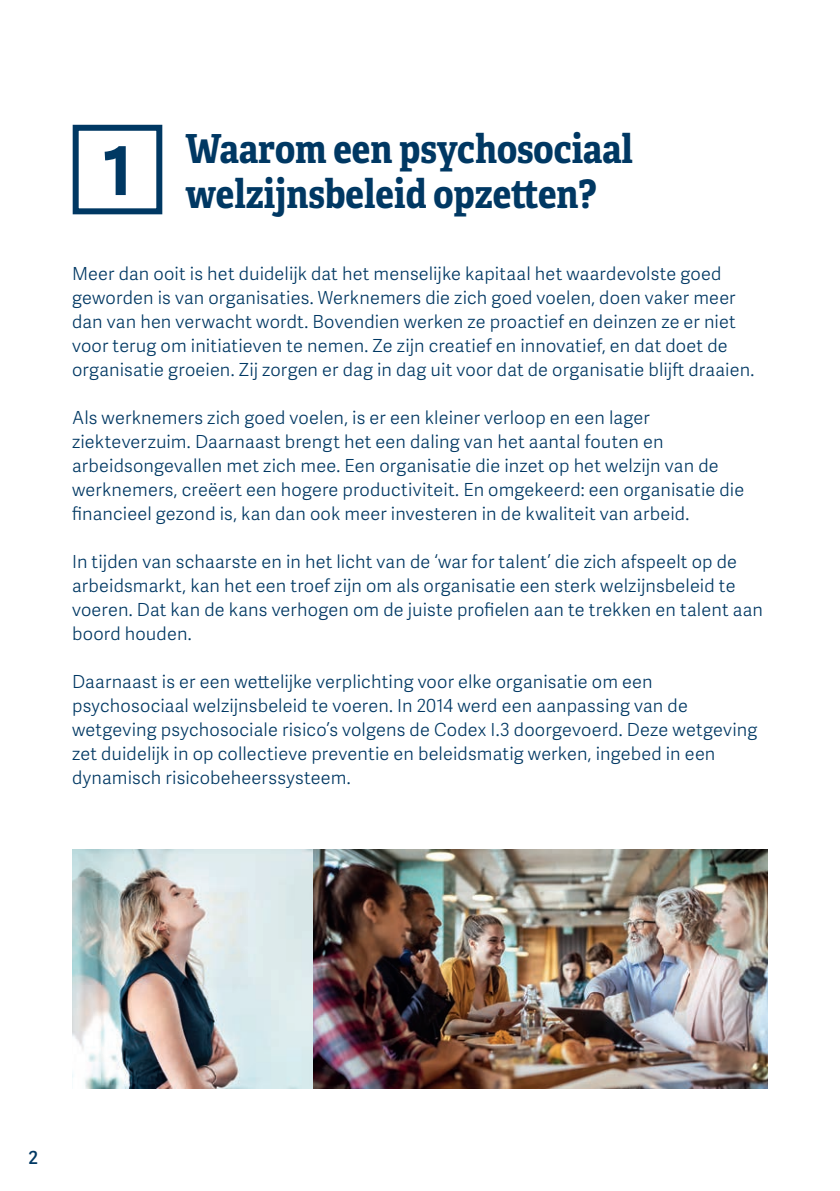
<style>
.page{position:relative;width:840px;height:1191px;background:#fff}
.page>*{position:absolute;margin:0;border:0;box-sizing:border-box;transform-origin:0 0}
.t1{font:700 67.6px "Adelle Sans";color:#003863}
.t2{font:700 40px/44px "Adelle Condensed";color:#003863}
.t3{font:300 18px/24px "Adelle Sans";letter-spacing:.01em;color:#003863}
.t4{font:600 18px "Adelle Sans";color:#003863}
</style>
<div class="page">
<div style="left:73px;top:125px;width:89px;height:89px;border:6px solid #003863"></div>
<img style="left:73px;top:849px;width:240px;height:239px">
<img style="left:313px;top:849px;width:454px;height:240px">
<h1 class="t1" style="left:102px;top:121px;width:31px">1</h1>
<h2 class="t2" style="left:185px;top:125px;width:448px">Waarom een psychosociaal welzijnsbeleid opzetten?</h2>
<p class="t3" style="left:72px;top:260px;width:683px">Meer dan ooit is het duidelijk dat het menselijke kapitaal het waardevolste goed geworden is van organisaties. Werknemers die zich goed voelen, doen vaker meer dan van hen verwacht wordt. Bovendien werken ze proactief en deinzen ze er niet voor terug om initiatieven te nemen. Ze zijn creatief en innovatief, en dat doet de organisatie groeien. Zij zorgen er dag in dag uit voor dat de organisatie blijft draaien.</p>
<p class="t3" style="left:72px;top:404px;width:673px">Als werknemers zich goed voelen, is er een kleiner verloop en een lager ziekteverzuim. Daarnaast brengt het een daling van het aantal fouten en arbeidsongevallen met zich mee. Een organisatie die inzet op het welzijn van de werknemers, creëert een hogere productiviteit. En omgekeerd: een organisatie die financieel gezond is, kan dan ook meer investeren in de kwaliteit van arbeid.</p>
<p class="t3" style="left:72px;top:548px;width:692px">In tijden van schaarste en in het licht van de ‘war for talent’ die zich afspeelt op de arbeidsmarkt, kan het een troef zijn om als organisatie een sterk welzijnsbeleid te voeren. Dat kan de kans verhogen om de juiste profielen aan te trekken en talent aan boord houden.</p>
<p class="t3" style="left:72px;top:668px;width:686px">Daarnaast is er een wettelijke verplichting voor elke organisatie om een psychosociaal welzijnsbeleid te voeren. In 2014 werd een aanpassing van de wetgeving psychosociale risico’s volgens de Codex I.3 doorgevoerd. Deze wetgeving zet duidelijk in op collectieve preventie en beleidsmatig werken, ingebed in een dynamisch risicobeheerssysteem.</p>
<p class="t4" style="left:28px;top:1145px;width:11px">2</p>
</div>
